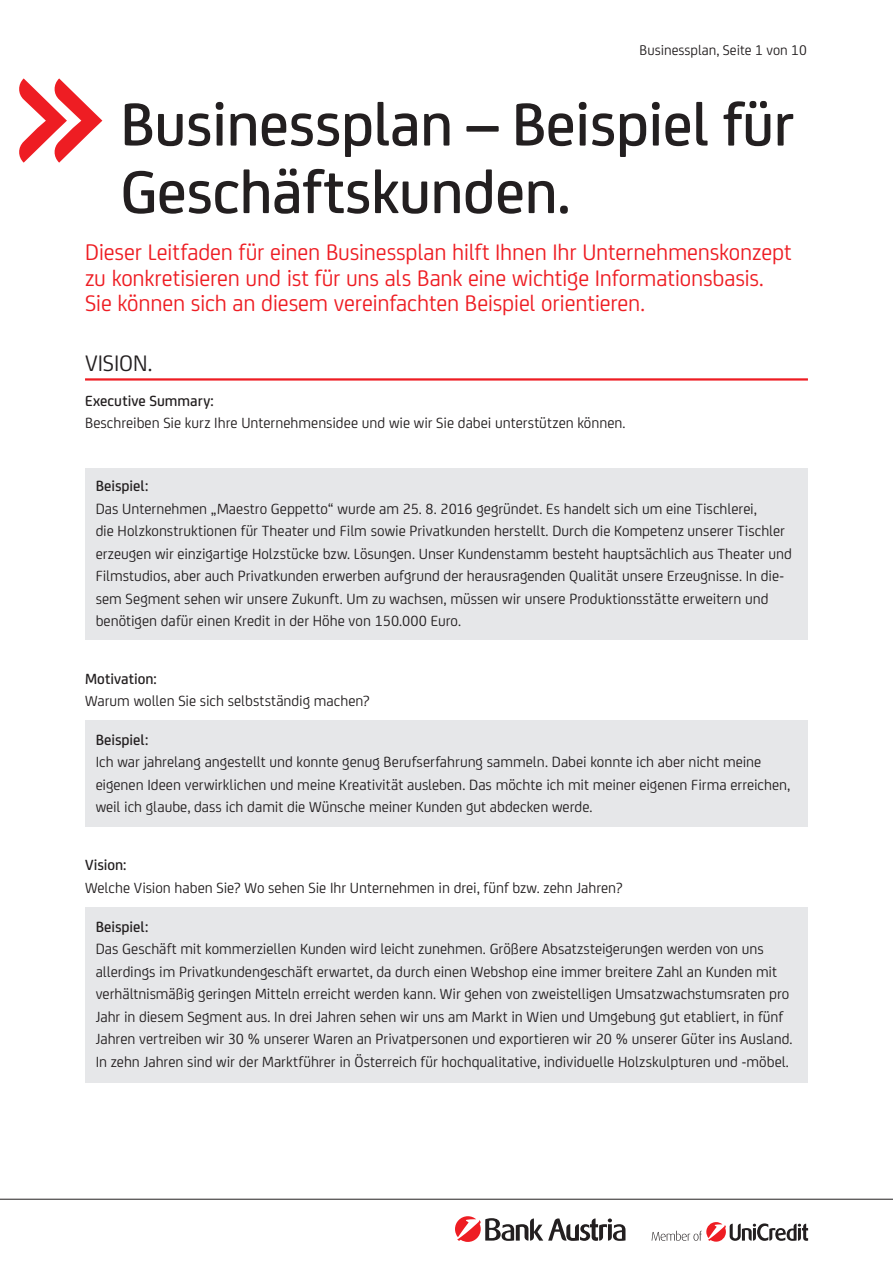
<style>
.page{position:relative;width:893px;height:1263px;background:#fff}
.page>*{position:absolute;margin:0;border:0;box-sizing:border-box;transform-origin:0 0}
.t1{font:500 64.5px/67.5px "Uni Credit";letter-spacing:-.01em;color:#231f20}
.t2{font:24px/25.5px "Uni Credit";letter-spacing:-.01em;color:#ee1d23}
.t3{font:24px "Uni Credit";letter-spacing:-.005em;color:#231f20}
.t4{font:15.75px/22.5px "Uni Credit";color:#231f20}
.t5{font:500 15.75px "Uni Credit";color:#231f20}
.t6{font:15px "Uni Credit";color:#231f20}
.s1{font-size:66px}
</style>
<div class="page">
<svg style="left:19px;top:78px;width:83px;height:85px"></svg>
<hr style="left:85px;top:378px;width:723px;height:3px;background:#ee1d23">
<div style="left:85px;top:469px;width:723px;height:171px;background:#e6e7e9"></div>
<div style="left:85px;top:721px;width:723px;height:106px;background:#e6e7e9"></div>
<div style="left:85px;top:907px;width:723px;height:175px;background:#e6e7e9"></div>
<svg style="left:652px;top:1222px;width:156px;height:20px"></svg>
<svg style="left:455px;top:1216px;width:170px;height:26px"></svg>
<hr style="left:0;top:1199px;width:893px;height:1px;background:#231f20">
<p class="t6" style="left:640px;top:40px;width:169px">Businessplan, Seite 1 von 10</p>
<h1 class="t1" style="left:120px;top:86px;width:676px">Businessplan – Beispiel für<br>Geschäftskunden<span class="s1">.</span></h1>
<h2 class="t2" style="left:85px;top:238px;width:708px">Dieser Leitfaden für einen Businessplan hilft Ihnen Ihr Unternehmenskonzept zu konkretisieren und ist für uns als Bank eine wichtige Informationsbasis.<br>Sie können sich an diesem vereinfachten Beispiel orientieren.</h2>
<h2 class="t3" style="left:85px;top:346px;width:69px">VISION.</h2>
<p class="t5" style="left:85px;top:389px;width:130px">Executive Summary:</p>
<p class="t4" style="left:85px;top:411px;width:542px">Beschreiben Sie kurz Ihre Unternehmensidee und wie wir Sie dabei unterstützen können.</p>
<p class="t5" style="left:96px;top:475px;width:54px">Beispiel:</p>
<p class="t4" style="left:96px;top:496px;width:698px">Das Unternehmen „Maestro Geppetto“ wurde am 25. 8. 2016 gegründet. Es handelt sich um eine Tischlerei,<br>die Holzkonstruktionen für Theater und Film sowie Privatkunden herstellt. Durch die Kompetenz unserer Tischler erzeugen wir einzigartige Holzstücke bzw. Lösungen. Unser Kundenstamm besteht hauptsächlich aus Theater und Filmstudios, aber auch Privatkunden erwerben aufgrund der herausragenden Qualität unsere Erzeugnisse. In die&shy;sem Segment sehen wir unsere Zukunft. Um zu wachsen, müssen wir unsere Produktionsstätte erweitern und benötigen dafür einen Kredit in der Höhe von 150.000 Euro.</p>
<p class="t5" style="left:85px;top:667px;width:73px">Motivation:</p>
<p class="t4" style="left:85px;top:689px;width:286px">Warum wollen Sie sich selbstständig machen?</p>
<p class="t5" style="left:96px;top:728px;width:54px">Beispiel:</p>
<p class="t4" style="left:96px;top:750px;width:696px">Ich war jahrelang angestellt und konnte genug Berufserfahrung sammeln. Dabei konnte ich aber nicht meine eigenen Ideen verwirklichen und meine Kreativität ausleben. Das möchte ich mit meiner eigenen Firma erreichen, weil ich glaube, dass ich damit die Wünsche meiner Kunden gut abdecken werde.</p>
<p class="t5" style="left:85px;top:853px;width:43px">Vision:</p>
<p class="t4" style="left:85px;top:875px;width:539px">Welche Vision haben Sie? Wo sehen Sie Ihr Unternehmen in drei, fünf bzw. zehn Jahren?</p>
<p class="t5" style="left:96px;top:915px;width:54px">Beispiel:</p>
<p class="t4" style="left:96px;top:937px;width:698px">Das Geschäft mit kommerziellen Kunden wird leicht zunehmen. Größere Absatzsteigerungen werden von uns allerdings im Privatkundengeschäft erwartet, da durch einen Webshop eine immer breitere Zahl an Kunden mit verhältnismäßig geringen Mitteln erreicht werden kann. Wir gehen von zweistelligen Umsatzwachstumsraten pro Jahr in diesem Segment aus. In drei Jahren sehen wir uns am Markt in Wien und Umgebung gut etabliert, in fünf Jahren vertreiben wir 30 % unserer Waren an Privatpersonen und exportieren wir 20 % unserer Güter ins Ausland.<br>In zehn Jahren sind wir der Marktführer in Österreich für hochqualitative, individuelle Holzskulpturen und -möbel.</p>
</div>
